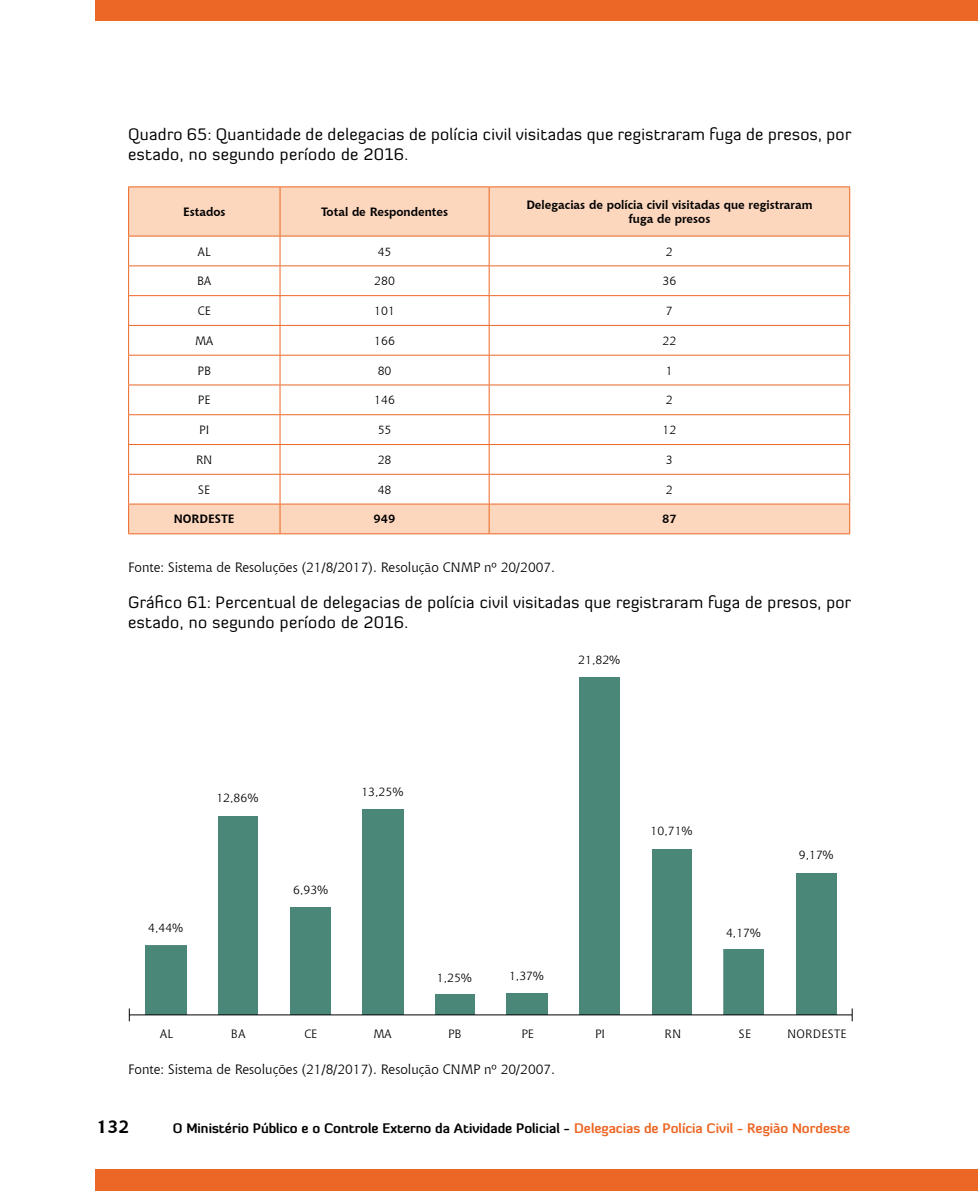
<style>
.page{position:relative;width:978px;height:1191px;background:#fff}
.page>*{position:absolute;margin:0;border:0;box-sizing:border-box;transform-origin:0 0}
.t1{font:700 18px "Chianti BT";color:#000}
.t2{font:16.5px/19.8px "Diavlo";letter-spacing:.02em;color:#000}
.t3{font:13.5px "Chianti BT";color:#000}
.t4{font:700 13.5px "Diavlo";color:#000}
.t5{font:12px "Chianti BT";color:#000}
.t6{font:700 12px/13.8px "Chianti BT";color:#000;text-align:center}
.t7{font:12px "Chianti BT";letter-spacing:.02em;color:#000}
.s1{color:#ec6725}
</style>
<div class="page">
<div style="left:96px;top:1169px;width:882px;height:22px;background:#ec6725"></div>
<div style="left:96px;top:0;width:882px;height:21px;background:#ec6725"></div>
<div style="left:129px;top:187px;width:720px;height:346px;background:#fcd6bd"></div>
<svg style="left:129px;top:237px;width:720px;height:267px"></svg>
<hr style="left:128px;top:186px;width:152px;height:1px;background:#ec6725">
<hr style="left:128px;top:187px;width:1px;height:49px;background:#ec6725">
<hr style="left:280px;top:186px;width:209px;height:1px;background:#ec6725">
<hr style="left:280px;top:187px;width:1px;height:49px;background:#ec6725">
<hr style="left:489px;top:186px;width:361px;height:1px;background:#ec6725">
<hr style="left:489px;top:187px;width:1px;height:49px;background:#ec6725">
<hr style="left:849px;top:187px;width:1px;height:49px;background:#ec6725">
<hr style="left:128px;top:236px;width:152px;height:1px;background:#ec6725">
<hr style="left:280px;top:236px;width:209px;height:1px;background:#ec6725">
<hr style="left:489px;top:236px;width:361px;height:1px;background:#ec6725">
<hr style="left:128px;top:265px;width:152px;height:1px;background:#ec6725">
<hr style="left:280px;top:265px;width:209px;height:1px;background:#ec6725">
<hr style="left:489px;top:265px;width:361px;height:1px;background:#ec6725">
<hr style="left:128px;top:295px;width:152px;height:1px;background:#ec6725">
<hr style="left:280px;top:295px;width:209px;height:1px;background:#ec6725">
<hr style="left:489px;top:295px;width:361px;height:1px;background:#ec6725">
<hr style="left:128px;top:325px;width:152px;height:1px;background:#ec6725">
<hr style="left:280px;top:325px;width:209px;height:1px;background:#ec6725">
<hr style="left:489px;top:325px;width:361px;height:1px;background:#ec6725">
<hr style="left:128px;top:355px;width:152px;height:1px;background:#ec6725">
<hr style="left:280px;top:355px;width:209px;height:1px;background:#ec6725">
<hr style="left:489px;top:355px;width:361px;height:1px;background:#ec6725">
<hr style="left:128px;top:384px;width:152px;height:1px;background:#ec6725">
<hr style="left:280px;top:384px;width:209px;height:1px;background:#ec6725">
<hr style="left:489px;top:384px;width:361px;height:1px;background:#ec6725">
<hr style="left:128px;top:414px;width:152px;height:1px;background:#ec6725">
<hr style="left:280px;top:414px;width:209px;height:1px;background:#ec6725">
<hr style="left:489px;top:414px;width:361px;height:1px;background:#ec6725">
<hr style="left:128px;top:444px;width:152px;height:1px;background:#ec6725">
<svg style="left:128px;top:236px;width:1px;height:238px"></svg>
<hr style="left:280px;top:444px;width:209px;height:1px;background:#ec6725">
<svg style="left:280px;top:236px;width:1px;height:238px"></svg>
<hr style="left:489px;top:444px;width:361px;height:1px;background:#ec6725">
<svg style="left:489px;top:236px;width:1px;height:238px"></svg>
<svg style="left:849px;top:236px;width:1px;height:238px"></svg>
<hr style="left:128px;top:474px;width:152px;height:1px;background:#ec6725">
<hr style="left:128px;top:474px;width:1px;height:30px;background:#ec6725">
<hr style="left:280px;top:474px;width:209px;height:1px;background:#ec6725">
<hr style="left:280px;top:474px;width:1px;height:30px;background:#ec6725">
<hr style="left:489px;top:474px;width:361px;height:1px;background:#ec6725">
<hr style="left:489px;top:474px;width:1px;height:30px;background:#ec6725">
<hr style="left:849px;top:474px;width:1px;height:30px;background:#ec6725">
<hr style="left:128px;top:504px;width:152px;height:1px;background:#ec6725">
<svg style="left:128px;top:504px;width:1px;height:29px"></svg>
<hr style="left:280px;top:504px;width:209px;height:1px;background:#ec6725">
<svg style="left:280px;top:504px;width:1px;height:29px"></svg>
<hr style="left:489px;top:504px;width:361px;height:1px;background:#ec6725">
<svg style="left:489px;top:504px;width:1px;height:29px"></svg>
<svg style="left:849px;top:504px;width:1px;height:29px"></svg>
<hr style="left:128px;top:533px;width:152px;height:1px;background:#ec6725">
<hr style="left:280px;top:533px;width:209px;height:1px;background:#ec6725">
<hr style="left:489px;top:533px;width:361px;height:1px;background:#ec6725">
<div style="left:796px;top:873px;width:40px;height:141px;background:#4a8779"></div>
<div style="left:724px;top:950px;width:39px;height:64px;background:#4a8779"></div>
<div style="left:652px;top:849px;width:40px;height:165px;background:#4a8779"></div>
<div style="left:579px;top:677px;width:40px;height:337px;background:#4a8779"></div>
<img style="left:507px;top:993px;width:41px;height:21px">
<img style="left:435px;top:995px;width:40px;height:19px">
<div style="left:362px;top:809px;width:41px;height:205px;background:#4a8779"></div>
<div style="left:291px;top:907px;width:40px;height:107px;background:#4a8779"></div>
<div style="left:218px;top:816px;width:40px;height:198px;background:#4a8779"></div>
<div style="left:145px;top:946px;width:41px;height:68px;background:#4a8779"></div>
<svg style="left:129px;top:1008px;width:1px;height:13px"></svg>
<svg style="left:852px;top:1008px;width:1px;height:13px"></svg>
<hr style="left:129px;top:1014px;width:723px;height:1px;background:#000">
<p class="t2" style="left:128px;top:124px;width:725px">Quadro 65: Quantidade de delegacias de polícia civil visitadas que registraram fuga de presos, por estado, no segundo período de 2016.</p>
<p class="t6" style="left:183px;top:204px;width:44px">Estados</p>
<p class="t6" style="left:321px;top:204px;width:129px">Total de Respondentes</p>
<p class="t6" style="left:526px;top:197px;width:288px">Delegacias de polícia civil visitadas que registraram fuga de presos</p>
<p class="t5" style="left:198px;top:243px;width:15px">AL</p>
<p class="t5" style="left:378px;top:243px;width:15px">45</p>
<p class="t5" style="left:666px;top:243px;width:8px">2</p>
<p class="t5" style="left:197px;top:273px;width:16px">BA</p>
<p class="t5" style="left:374px;top:273px;width:22px">280</p>
<p class="t5" style="left:663px;top:273px;width:15px">36</p>
<p class="t5" style="left:198px;top:303px;width:15px">CE</p>
<p class="t5" style="left:374px;top:303px;width:22px">101</p>
<p class="t5" style="left:666px;top:303px;width:8px">7</p>
<p class="t5" style="left:195px;top:332px;width:20px">MA</p>
<p class="t5" style="left:374px;top:332px;width:22px">166</p>
<p class="t5" style="left:663px;top:332px;width:15px">22</p>
<p class="t5" style="left:198px;top:362px;width:15px">PB</p>
<p class="t5" style="left:378px;top:362px;width:15px">80</p>
<p class="t5" style="left:666px;top:362px;width:8px">1</p>
<p class="t5" style="left:198px;top:392px;width:14px">PE</p>
<p class="t5" style="left:374px;top:392px;width:22px">146</p>
<p class="t5" style="left:666px;top:392px;width:8px">2</p>
<p class="t5" style="left:199px;top:422px;width:11px">PI</p>
<p class="t5" style="left:378px;top:422px;width:15px">55</p>
<p class="t5" style="left:662px;top:422px;width:15px">12</p>
<p class="t5" style="left:196px;top:451px;width:18px">RN</p>
<p class="t5" style="left:378px;top:451px;width:15px">28</p>
<p class="t5" style="left:666px;top:451px;width:8px">3</p>
<p class="t5" style="left:198px;top:481px;width:13px">SE</p>
<p class="t5" style="left:378px;top:481px;width:15px">48</p>
<p class="t5" style="left:666px;top:481px;width:8px">2</p>
<p class="t6" style="left:174px;top:512px;width:62px">NORDESTE</p>
<p class="t6" style="left:374px;top:512px;width:23px">949</p>
<p class="t6" style="left:662px;top:512px;width:16px">87</p>
<p class="t3" style="left:128px;top:558px;width:428px">Fonte: Sistema de Resoluções (21/8/2017). Resolução CNMP nº 20/2007.</p>
<p class="t2" style="left:128px;top:592px;width:724px">Gráfico 61: Percentual de delegacias de polícia civil visitadas que registraram fuga de presos, por estado, no segundo período de 2016.</p>
<p class="t5" style="left:578px;top:655px;width:44px">21,82%</p>
<p class="t5" style="left:216px;top:793px;width:44px">12,86%</p>
<p class="t5" style="left:148px;top:923px;width:36px">4,44%</p>
<p class="t5" style="left:293px;top:885px;width:36px">6,93%</p>
<p class="t5" style="left:361px;top:787px;width:44px">13,25%</p>
<p class="t5" style="left:437px;top:972px;width:36px">1,25%</p>
<p class="t5" style="left:509px;top:971px;width:36px">1,37%</p>
<p class="t5" style="left:651px;top:826px;width:44px">10,71%</p>
<p class="t5" style="left:726px;top:927px;width:36px">4,17%</p>
<p class="t5" style="left:799px;top:850px;width:36px">9,17%</p>
<p class="t5" style="left:160px;top:1028px;width:15px">AL</p>
<p class="t5" style="left:231px;top:1028px;width:16px">BA</p>
<p class="t5" style="left:304px;top:1028px;width:14px">CE</p>
<p class="t5" style="left:374px;top:1028px;width:20px">MA</p>
<p class="t5" style="left:448px;top:1028px;width:15px">PB</p>
<p class="t5" style="left:521px;top:1028px;width:14px">PE</p>
<p class="t5" style="left:595px;top:1028px;width:11px">PI</p>
<p class="t5" style="left:664px;top:1028px;width:18px">RN</p>
<p class="t5" style="left:739px;top:1028px;width:14px">SE</p>
<p class="t7" style="left:787px;top:1028px;width:61px">NORDESTE</p>
<p class="t3" style="left:128px;top:1059px;width:428px">Fonte: Sistema de Resoluções (21/8/2017). Resolução CNMP nº 20/2007.</p>
<p class="t1" style="left:97px;top:1113px;width:34px">132</p>
<p class="t4" style="left:173px;top:1119px;width:679px">O Ministério Público e o Controle Externo da Atividade Policial - <span class="s1">Delegacias de Polícia Civil - Região Nordeste</span></p>
</div>
